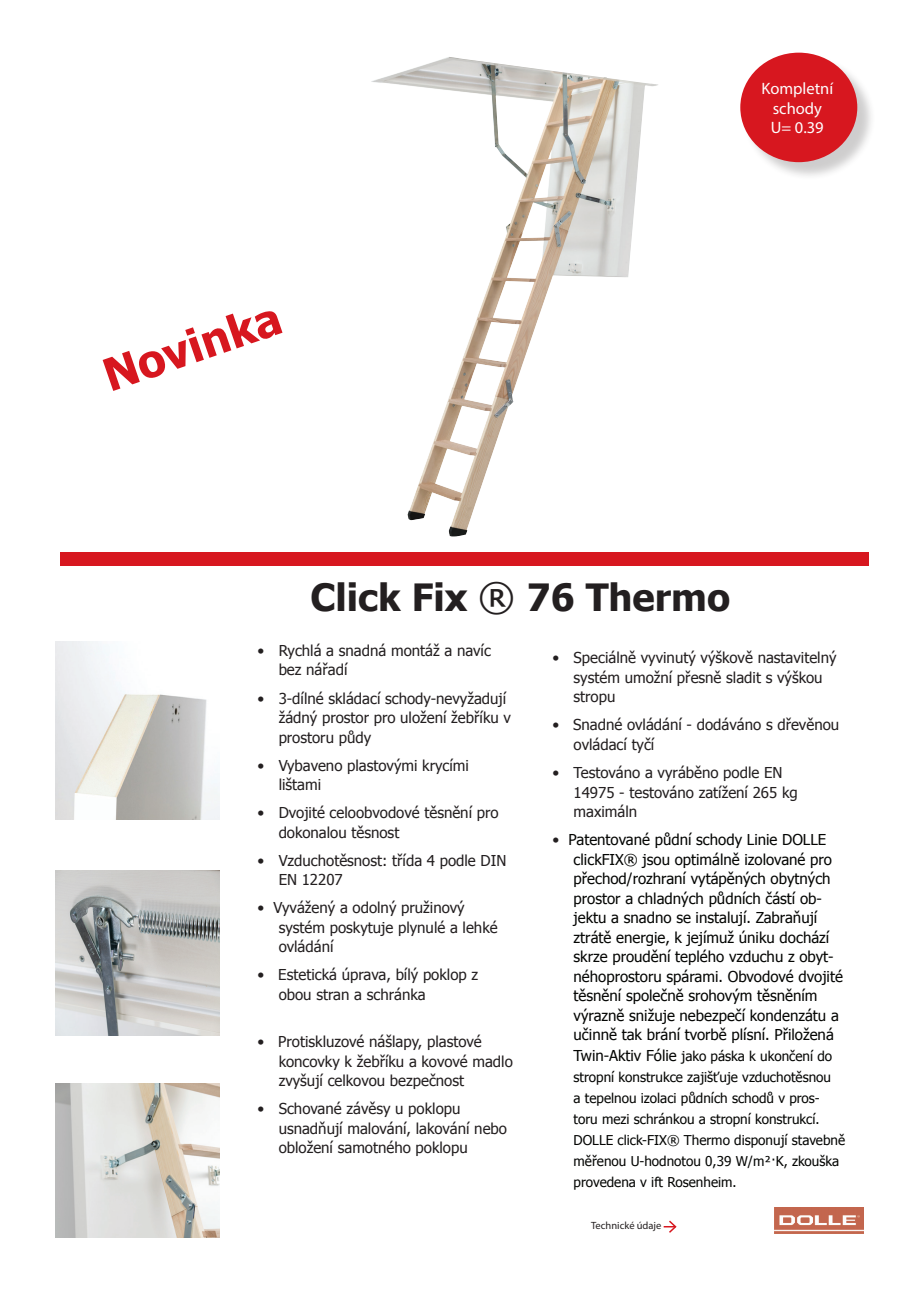
<style>
.page{position:relative;width:919px;height:1289px;background:#fff}
.page>*{position:absolute;margin:0;border:0;box-sizing:border-box;transform-origin:0 0}
.t1{font:700 45px "Tahoma";color:#d7171f}
.t2{font:700 37.5px "Tahoma";color:#231f20}
.t3{font:16.5px/19.8px "Myriad Pro";color:#fcfcfc;text-align:center}
.t4{font:16.5px "Myriad Pro";color:#fff}
.t5{font:15px/19.5px "Tahoma";color:#231f20}
.t6{font:15px/19.5px "Tahoma";color:#040503}
.t7{font:13.5px/21px "Tahoma";color:#040503}
.t8{font:10.5px "Myriad Pro";color:#231f20}
.s1{font-weight:400;font-size:39px}
.s2{color:#231f20}
.s3{font-size:15px}
</style>
<div class="page">
<svg style="left:663px;top:1220px;width:14px;height:13px"></svg>
<div style="left:61px;top:552px;width:807px;height:14px;background:#d7171f"></div>
<img style="left:371px;top:57px;width:287px;height:479px">
<img style="left:774px;top:1207px;width:89px;height:26px">
<div style="left:742px;top:55px;width:133px;height:126px;background:#231f20;opacity:.22"></div>
<div style="left:740px;top:53px;width:117px;height:109px;background:#d7171f;border-radius:50%"></div>
<img style="left:55px;top:870px;width:164px;height:165px">
<img style="left:55px;top:1083px;width:164px;height:154px">
<img style="left:55px;top:642px;width:164px;height:177px">
<h1 class="t1" style="left:94px;top:347px;width:186px;rotate:-19deg">Novinka</h1>
<p class="t3" style="left:761px;top:78px;width:73px">Kompletní schody</p>
<p class="t4" style="left:770px;top:118px;width:54px">U= 0.39</p>
<h2 class="t2" style="left:310px;top:570px;width:421px">Click Fix <span class="s1">®</span> 76 Thermo</h2>
<p class="t5" style="left:278px;top:640px;width:214px;text-indent:-21px">• Rychlá a snadná montáž a navíc bez nářadí</p>
<p class="t5" style="left:278px;top:687px;width:234px;text-indent:-21px">• 3-dílné skládací schody-nevyžadují žádný prostor pro uložení žebříku v prostoru půdy</p>
<p class="t5" style="left:278px;top:754px;width:192px;text-indent:-21px">• Vybaveno plastovými krycími lištami</p>
<p class="t5" style="left:278px;top:802px;width:221px;text-indent:-21px">• Dvojité celoobvodové těsnění pro dokonalou těsnost</p>
<p class="t5" style="left:278px;top:849px;width:229px;text-indent:-21px">• Vzduchotěsnost: třída 4 podle DIN<br>EN 12207</p>
<p class="t5" style="left:278px;top:897px;width:220px;text-indent:-21px">• Vyvážený a odolný pružinový systém poskytuje plynulé a lehké ovládání</p>
<p class="t5" style="left:278px;top:964px;width:201px;text-indent:-21px">• Estetická úprava, bílý poklop z obou stran a schránka</p>
<p class="t5" style="left:278px;top:1031px;width:236px;text-indent:-21px">• Protiskluzové nášlapy, plastové koncovky k žebříku a kovové madlo zvyšují celkovou bezpečnost</p>
<p class="t5" style="left:278px;top:1098px;width:230px;text-indent:-21px">• Schované závěsy u poklopu usnadňují malování, lakování nebo obložení samotného poklopu</p>
<p class="t5" style="left:573px;top:647px;width:264px;text-indent:-21px">• Speciálně vyvinutý výškově nastavitelný systém umožní přesně sladit s výškou stropu</p>
<p class="t5" style="left:573px;top:714px;width:267px;text-indent:-21px">• Snadné ovládání - dodáváno s dřevěnou ovládací tyčí</p>
<p class="t5" style="left:573px;top:762px;width:226px;text-indent:-21px">• Testováno a vyráběno podle EN<br>14975 - testováno zatížení 265 kg maximáln</p>
<p class="t6" style="left:573px;top:829px;width:271px;text-indent:-21px"><span class="s2">•</span> Patentované půdní schody Linie DOLLE clickFIX® jsou optimálně izolované pro přechod/rozhraní vytápěných obytných prostor a chladných půdních částí ob&shy;jektu a snadno se instalují. Zabraňují ztrátě energie, k jejímuž úniku dochází skrze proudění teplého vzduchu z obyt&shy;néhoprostoru spárami. Obvodové dvojité těsnění společně srohovým těsněním výrazně snižuje nebezpečí kondenzátu a učinně tak brání tvorbě plísní. Přiložená</p>
<p class="t7" style="left:573px;top:1045px;width:273px"><span class="s3">Twin-Aktiv Fólie</span> jako páska k ukončení do stropní konstrukce zajišťuje vzduchotěsnou<br>a tepelnou izolaci půdních schodů v pros&shy;toru mezi schránkou a stropní konstrukcí.<br>DOLLE click-FIX® Thermo disponují stavebně měřenou U-hodnotou 0,39 W/m²·K, zkouška provedena v ift Rosenheim.</p>
<p class="t8" style="left:591px;top:1219px;width:72px">Technické údaje</p>
</div>
